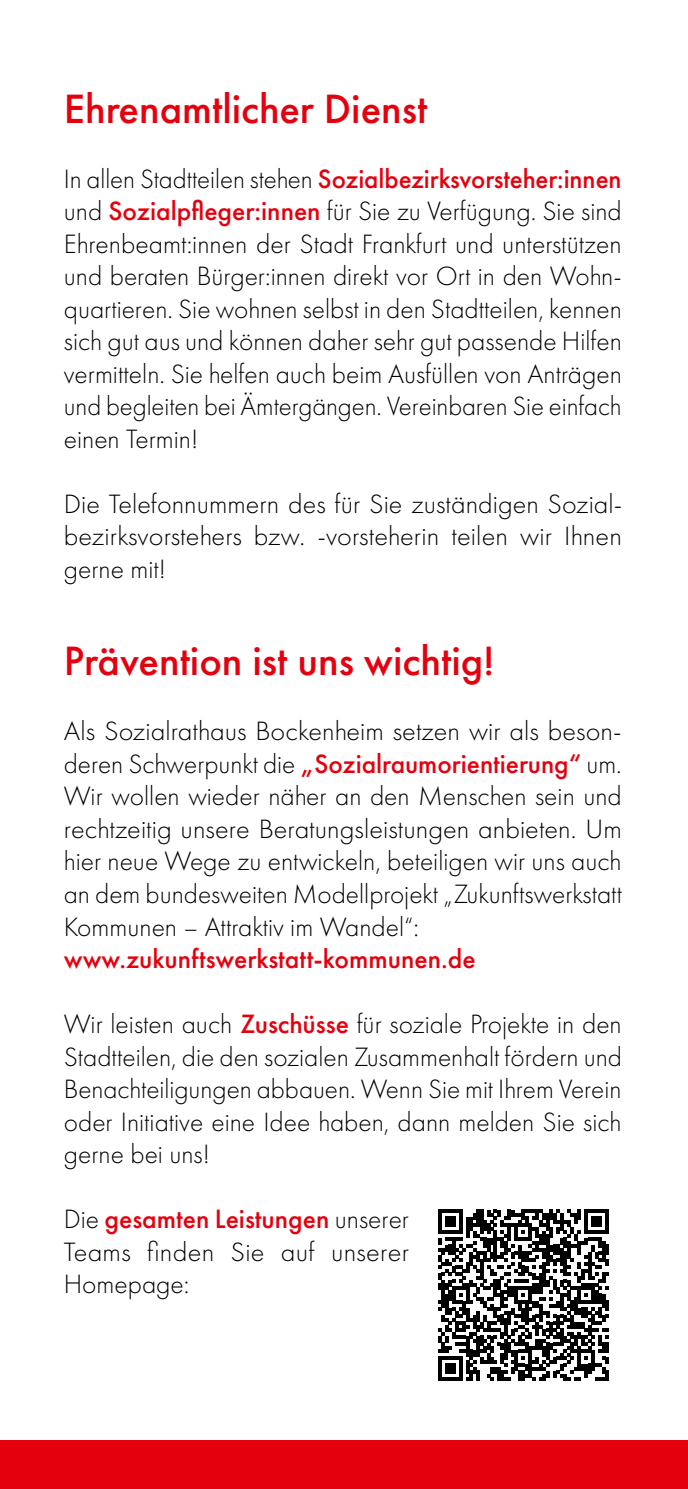
<style>
.page{position:relative;width:688px;height:1489px;background:#fff}
.page>*{position:absolute;margin:0;border:0;box-sizing:border-box;transform-origin:0 0}
.Überschrift_1{font:500 42.5px "Futura PT";color:#e5000e}
.Grundschrift{font:300 27.5px/32.5px "Futura PT";color:#000;text-align:justify}
.Grundschrift-2{font:500 27.5px "Futura PT";color:#e5000e}
.s1{font-weight:500;color:#e5000e}
</style>
<div class="page">
<svg style="left:438px;top:1209px;width:171px;height:171px"></svg>
<hr style="left:605px;top:1370px;width:4px;height:10px;background:#000">
<div style="left:0;top:1440px;width:687px;height:48px;background:#e5000e"></div>
<h1 class="Überschrift_1" style="left:64px;top:83px;width:365px">Ehrenamtlicher Dienst</h1>
<p class="Grundschrift" style="left:64px;top:162px;width:559px">In allen Stadtteilen stehen <span class="s1">Sozialbezirksvorsteher:innen </span>und <span class="s1">Sozialpfleger:innen</span> für Sie zu Verfügung. Sie sind Ehrenbeamt:innen der Stadt Frankfurt und unterstützen und beraten Bürger:innen direkt vor Ort in den Wohn&shy;quartieren. Sie wohnen selbst in den Stadtteilen, kennen sich gut aus und können daher sehr gut passende Hilfen vermitteln. Sie helfen auch beim Ausfüllen von Anträgen und begleiten bei Ämtergängen. Vereinbaren Sie einfach einen Termin!</p>
<p class="Grundschrift" style="left:64px;top:487px;width:559px">Die Telefonnummern des für Sie zuständigen Sozial&shy;bezirksvorstehers bzw. -vorsteherin teilen wir Ihnen gerne mit!</p>
<h1 class="Überschrift_1" style="left:64px;top:635px;width:431px">Prävention ist uns wichtig!</h1>
<p class="Grundschrift" style="left:64px;top:715px;width:559px">Als Sozialrathaus Bockenheim setzen wir als beson&shy;deren Schwerpunkt die <span class="s1">„Sozialraumorientierung“</span> um.<br>Wir wollen wieder näher an den Menschen sein und rechtzeitig unsere Beratungsleistungen anbieten. Um hier neue Wege zu entwickeln, beteiligen wir uns auch an dem bundesweiten Modellprojekt „Zukunftswerkstatt Kommunen – Attraktiv im Wandel“:</p>
<p class="Grundschrift-2" style="left:64px;top:942px;width:413px">www.zukunftswerkstatt-kommunen.de</p>
<p class="Grundschrift" style="left:64px;top:1007px;width:559px">Wir leisten auch <span class="s1">Zuschüsse</span> für soziale Projekte in den Stadtteilen, die den sozialen Zusammenhalt fördern und Benachteiligungen abbauen. Wenn Sie mit Ihrem Verein oder Initiative eine Idee haben, dann melden Sie sich gerne bei uns!</p>
<p class="Grundschrift" style="left:64px;top:1202px;width:347px">Die <span class="s1">gesamten Leistungen</span> unserer Teams finden Sie auf unserer Homepage:</p>
</div>
